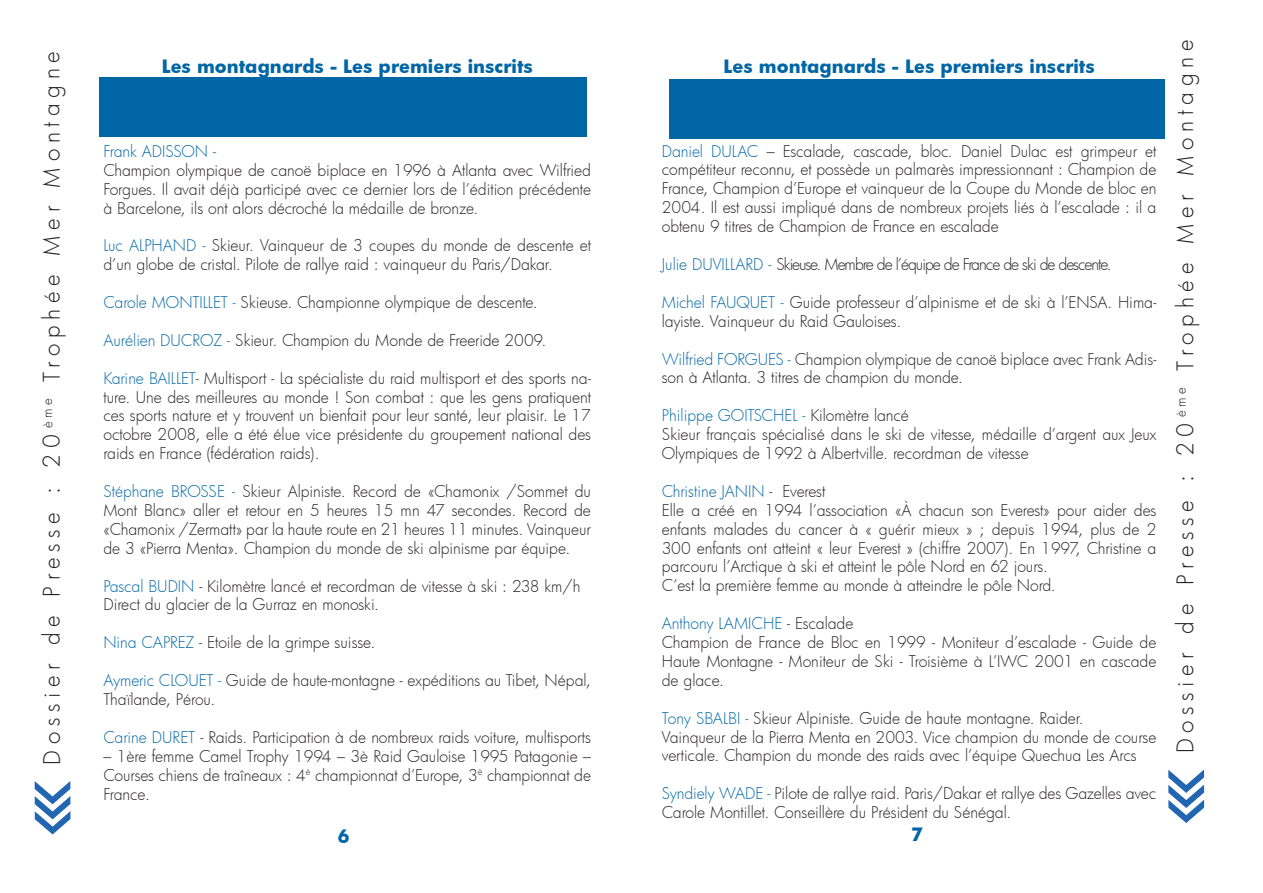
<style>
.page{position:relative;width:1263px;height:893px;background:#fff}
.page>*{position:absolute;margin:0;border:0;box-sizing:border-box;transform-origin:0 0}
.t1{font:300 22.5px "Futura";letter-spacing:.255em;color:#231f20}
.t2{font:700 18px "Futura";color:#0166a5}
.t3{font:300 15.75px/18.9px "Futura";letter-spacing:-.005em;color:#231f20}
.t4{font:300 15.75px "Futura";letter-spacing:-.06em;color:#231f20}
.t5{font:300 15.75px "Futura";letter-spacing:-.005em;color:#0166a5}
.s1{color:#0166a5}
</style>
<div class="page">
<svg style="left:35px;top:781px;width:35px;height:53px"></svg>
<div style="left:99px;top:78px;width:488px;height:59px;background:#0166a5"></div>
<svg style="left:1168px;top:770px;width:36px;height:53px"></svg>
<div style="left:669px;top:79px;width:496px;height:60px;background:#0166a5"></div>
<h1 class="t1" style="left:36px;top:765px;width:715px;rotate:-90deg">Dossier de Presse : 20 <sup>ème</sup> Trophée Mer Montagne</h1>
<p class="t2" style="left:162px;top:54px;width:372px">Les montagnards - Les premiers inscrits</p>
<p class="t5" style="left:103px;top:140px;width:114px">Frank ADISSON -</p>
<p class="t3" style="left:103px;top:160px;width:489px;text-align:justify">Champion olympique de canoë biplace en 1996 à Atlanta avec Wilfried Forgues. Il avait déjà participé avec ce dernier lors de l’édition précédente à Barcelone, ils ont alors décroché la médaille de bronze.</p>
<p class="t3" style="left:103px;top:236px;width:489px"><span class="s1">Luc ALPHAND -</span> Skieur. Vainqueur de 3 coupes du monde de descente et d’un globe de cristal. Pilote de rallye raid : vainqueur du Paris/Dakar.</p>
<p class="t3" style="left:103px;top:292px;width:436px"><span class="s1">Carole MONTILLET -</span> Skieuse. Championne olympique de descente.</p>
<p class="t3" style="left:103px;top:330px;width:444px"><span class="s1">Aurélien DUCROZ -</span> Skieur. Champion du Monde de Freeride 2009.</p>
<p class="t3" style="left:103px;top:368px;width:489px;text-align:justify"><span class="s1">Karine BAILLET</span>- Multisport - La spécialiste du raid multisport et des sports na&shy;ture. Une des meilleures au monde ! Son combat : que les gens pratiquent ces sports nature et y trouvent un bienfait pour leur santé, leur plaisir. Le 17 octobre 2008, elle a été élue vice présidente du groupement national des raids en France (fédération raids).</p>
<p class="t3" style="left:103px;top:481px;width:489px;text-align:justify"><span class="s1">Stéphane BROSSE -</span> Skieur Alpiniste. Record de «Chamonix /Sommet du Mont Blanc» aller et retour en 5 heures 15 mn 47 secondes. Record de «Chamonix /Zermatt» par la haute route en 21 heures 11 minutes. Vainqueur de 3 «Pierra Menta». Champion du monde de ski alpinisme par équipe.</p>
<p class="t3" style="left:103px;top:576px;width:478px"><span class="s1">Pascal BUDIN</span> - Kilomètre lancé et recordman de vitesse à ski : 238 km/h<br>Direct du glacier de la Gurraz en monoski.</p>
<p class="t3" style="left:103px;top:633px;width:273px"><span class="s1">Nina CAPREZ</span> - Etoile de la grimpe suisse.</p>
<p class="t3" style="left:103px;top:670px;width:489px"><span class="s1">Aymeric CLOUET -</span> Guide de haute-montagne - expéditions au Tibet, Népal,<br>Thaïlande, Pérou.</p>
<p class="t3" style="left:103px;top:727px;width:489px"><span class="s1">Carine DURET</span> - Raids. Participation à de nombreux raids voiture, multisports</p>
<p class="t3" style="left:103px;top:746px;width:489px;line-height:19.4px;text-align:justify">– 1ère femme Camel Trophy 1994 – 3è Raid Gauloise 1995 Patagonie – Courses chiens de traîneaux : 4<sup>è</sup> championnat d’Europe, 3<sup>è</sup> championnat de France.</p>
<p class="t2" style="left:338px;top:824px;width:14px">6</p>
<p class="t2" style="left:724px;top:53px;width:372px">Les montagnards - Les premiers inscrits</p>
<p class="t3" style="left:662px;top:141px;width:496px;text-align:justify"><span class="s1">Daniel DULAC</span> – Escalade, cascade, bloc. Daniel Dulac est grimpeur et compétiteur reconnu, et possède un palmarès impressionnant : Champion de France, Champion d’Europe et vainqueur de la Coupe du Monde de bloc en 2004. Il est aussi impliqué dans de nombreux projets liés à l’escalade : il a obtenu 9 titres de Champion de France en escalade</p>
<p class="t4" style="left:662px;top:254px;width:451px"><span class="s1">Julie DUVILLARD -</span> Skieuse. Membre de l’équipe de France de ski de descente.</p>
<p class="t3" style="left:662px;top:292px;width:496px"><span class="s1">Michel FAUQUET -</span> Guide professeur d’alpinisme et de ski à l’ENSA. Hima&shy;layiste. Vainqueur du Raid Gauloises.</p>
<p class="t3" style="left:662px;top:349px;width:496px"><span class="s1">Wilfried FORGUES -</span> Champion olympique de canoë biplace avec Frank Adis&shy;son à Atlanta. 3 titres de champion du monde.</p>
<p class="t3" style="left:662px;top:406px;width:496px"><span class="s1">Philippe GOITSCHEL -</span> Kilomètre lancé<br>Skieur français spécialisé dans le ski de vitesse, médaille d’argent aux Jeux<br>Olympiques de 1992 à Albertville. recordman de vitesse</p>
<p class="t3" style="left:662px;top:481px;width:496px"><span class="s1">Christine JANIN</span> - Everest<br>Elle a créé en 1994 l’association «À chacun son Everest» pour aider des enfants malades du cancer à « guérir mieux » ; depuis 1994, plus de 2<br>300 enfants ont atteint « leur Everest » (chiffre 2007). En 1997, Christine a parcouru l’Arctique à ski et atteint le pôle Nord en 62 jours.<br>C’est la première femme au monde à atteindre le pôle Nord.</p>
<p class="t3" style="left:662px;top:614px;width:496px"><span class="s1">Anthony LAMICHE</span> - Escalade<br>Champion de France de Bloc en 1999 - Moniteur d’escalade - Guide de Haute Montagne - Moniteur de Ski - Troisième à L’IWC 2001 en cascade de glace.</p>
<p class="t3" style="left:662px;top:708px;width:496px"><span class="s1">Tony SBALBI -</span> Skieur Alpiniste. Guide de haute montagne. Raider.<br>Vainqueur de la Pierra Menta en 2003. Vice champion du monde de course verticale. Champion du monde des raids avec l’équipe Quechua Les Arcs</p>
<p class="t3" style="left:662px;top:784px;width:496px"><span class="s1">Syndiely WADE -</span> Pilote de rallye raid. Paris/Dakar et rallye des Gazelles avec<br>Carole Montillet. Conseillère du Président du Sénégal.</p>
<p class="t2" style="left:911px;top:822px;width:14px">7</p>
<h1 class="t1" style="left:1170px;top:753px;width:715px;rotate:-90deg">Dossier de Presse : 20 <sup>ème</sup> Trophée Mer Montagne</h1>
</div>
